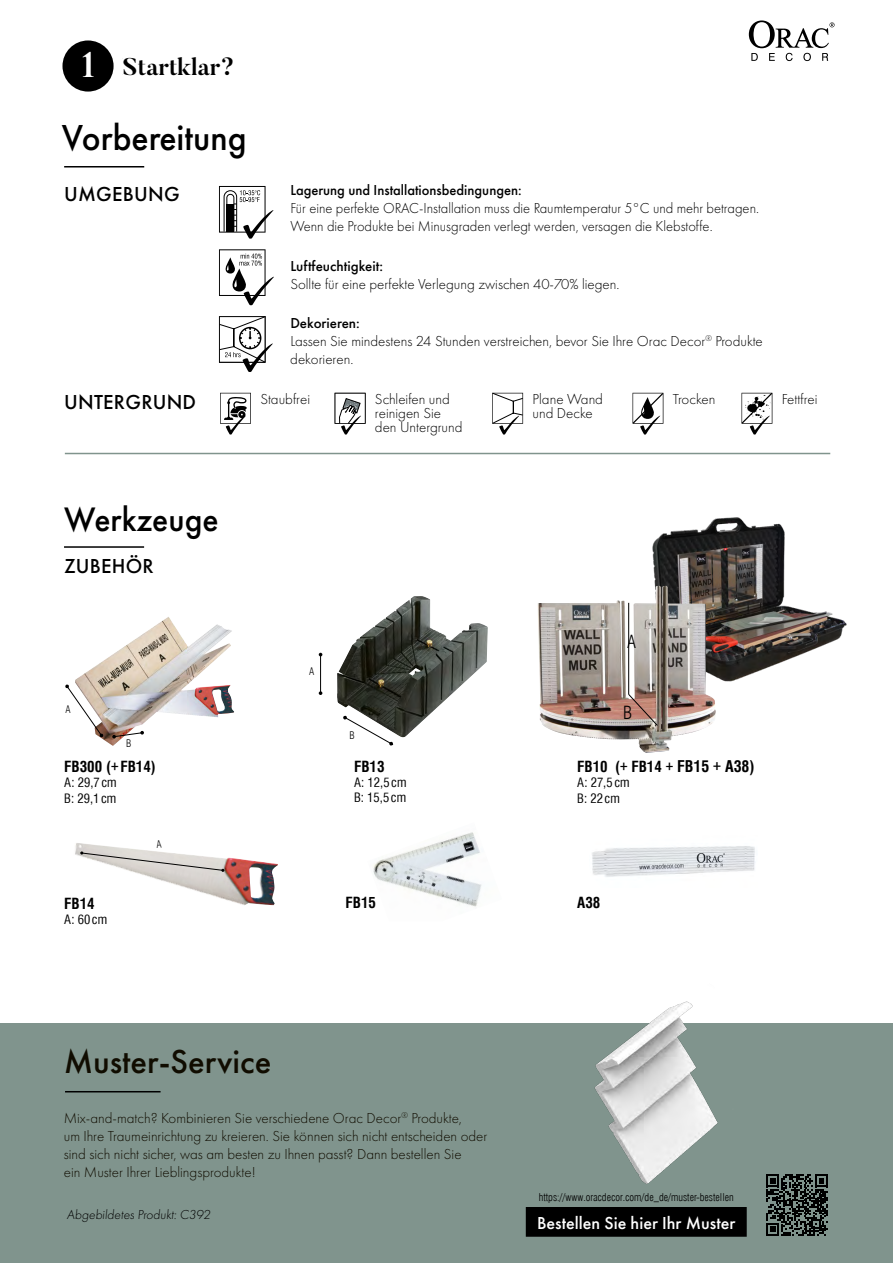
<style>
.page{position:relative;width:893px;height:1263px;background:#fff}
.page>*{position:absolute;margin:0;border:0;box-sizing:border-box;transform-origin:0 0}
.t1{font:500 37.5px "Futura PT";color:#000;scale:.95 1}
.t2{font:500 35.25px "Futura PT";color:#000;scale:.95 1}
.t3{font:500 34.5px "Futura PT";color:#100c00}
.t4{font:700 24px "Butler";color:#000}
.t5{font:500 21px "Futura PT";letter-spacing:.01em;color:#000}
.t6{font:500 18px "Futura PT";color:#fff}
.t7{font:300 condensed 17.7px "Swiss 721 TL";color:#000}
.t8{font:300 15px/18px "Futura PT";color:#000}
.t9{font:300 15px/18px "Futura PT";color:#100c00}
.t10{font:500 15px "Futura PT";color:#000}
.t11{font:700 condensed 15px "Swiss 721 TL";color:#000}
.t12{font:300 13.5px "Futura PT";color:#000}
.t13{font:condensed 12.6px/15.1px "Swiss 721 TL";color:#000}
.t14{font:300 condensed 10.5px "Swiss 721 TL";color:#000}
.t15{font:300 condensed 10.2px "Swiss 721 TL";color:#000}
.s1{font-size:35.25px;color:#fff}
.s2{font-weight:500}
.s3{font-size:15.75px}
</style>
<div class="page">
<div style="left:0;top:1024px;width:893px;height:239px;background:#80948d"></div>
<img style="left:337px;top:596px;width:151px;height:142px">
<svg style="left:343px;top:715px;width:50px;height:31px"></svg>
<hr style="left:320px;top:655px;width:1px;height:38px;background:#000">
<img style="left:75px;top:843px;width:203px;height:63px">
<img style="left:652px;top:517px;width:195px;height:165px">
<img style="left:537px;top:586px;width:179px;height:167px">
<hr style="left:628px;top:603px;width:1px;height:91px;background:#000">
<svg style="left:627px;top:693px;width:32px;height:34px"></svg>
<img style="left:75px;top:617px;width:159px;height:129px">
<svg style="left:112px;top:731px;width:32px;height:8px"></svg>
<svg style="left:65px;top:684px;width:39px;height:53px"></svg>
<svg style="left:749px;top:20px;width:85px;height:41px"></svg>
<hr style="left:65px;top:1091px;width:96px;height:1px;background:#000">
<img style="left:530px;top:1001px;width:274px;height:183px">
<div style="left:62px;top:40px;width:52px;height:52px;background:#000;border-radius:50%"></div>
<img style="left:592px;top:846px;width:163px;height:31px">
<img style="left:373px;top:832px;width:109px;height:75px">
<hr style="left:64px;top:166px;width:80px;height:1px;background:#000">
<hr style="left:64px;top:546px;width:80px;height:2px;background:#000">
<hr style="left:65px;top:453px;width:765px;height:1px;background:#80948d">
<div style="left:527px;top:1208px;width:219px;height:28px;background:#000"></div>
<div style="left:526px;top:1207px;width:221px;height:30px;border:2px solid #000"></div>
<svg style="left:766px;top:1174px;width:62px;height:62px"></svg>
<div style="left:64px;top:897px;width:80px;height:45px;background:#fff"></div>
<svg style="left:492px;top:393px;width:31px;height:42px"></svg>
<svg style="left:632px;top:393px;width:31px;height:42px"></svg>
<svg style="left:741px;top:393px;width:31px;height:42px"></svg>
<svg style="left:335px;top:393px;width:31px;height:42px"></svg>
<svg style="left:220px;top:393px;width:31px;height:42px"></svg>
<svg style="left:219px;top:186px;width:54px;height:53px"></svg>
<svg style="left:219px;top:249px;width:55px;height:56px"></svg>
<svg style="left:219px;top:316px;width:54px;height:56px"></svg>
<svg style="left:80px;top:843px;width:145px;height:29px"></svg>
<h3 class="t4" style="left:81px;top:51px;width:127px"><span class="s1">1</span> Ready?</h3>
<h3 class="t4" style="left:123px;top:51px;width:113px">Startklar?</h3>
<h1 class="t1" style="left:62px;top:115px;width:196px">Vorbereitung</h1>
<h3 class="t5" style="left:64px;top:181px;width:117px">UMGEBUNG</h3>
<h3 class="t5" style="left:64px;top:389px;width:133px">UNTERGRUND</h3>
<p class="t10" style="left:290px;top:181px;width:233px">Lagerung und Installationsbedingungen:</p>
<p class="t8" style="left:290px;top:199px;width:470px">Für eine perfekte ORAC-Installation muss die Raumtemperatur 5°C und mehr betragen.<br>Wenn die Produkte bei Minusgraden verlegt werden, versagen die Klebstoffe.</p>
<p class="t10" style="left:290px;top:257px;width:94px">Luftfeuchtigkeit:</p>
<p class="t8" style="left:290px;top:275px;width:331px">Sollte für eine perfekte Verlegung zwischen 40-70% liegen.</p>
<p class="t8" style="left:290px;top:314px;width:474px"><span class="s2">Dekorieren:<br></span>Lassen Sie mindestens 24 Stunden verstreichen, bevor Sie Ihre Orac Decor<sup>®</sup> Produkte dekorieren.</p>
<p class="t8" style="left:260px;top:390px;width:51px">Staubfrei</p>
<p class="t8" style="left:375px;top:390px;width:76px">Schleifen und</p>
<p class="t8" style="left:673px;top:390px;width:44px">Trocken</p>
<p class="t8" style="left:782px;top:390px;width:37px">Fettfrei</p>
<p class="t8" style="left:375px;top:406px;width:89px;line-height:14.1px">reinigen Sie den Untergrund</p>
<p class="t8" style="left:532px;top:392px;width:72px;line-height:14.1px">Plane Wand und Decke</p>
<h2 class="t2" style="left:64px;top:498px;width:164px">Werkzeuge</h2>
<h3 class="t5" style="left:64px;top:553px;width:91px">ZUBEHÖR</h3>
<p class="t15" style="left:66px;top:703px;width:7px">A</p>
<p class="t15" style="left:126px;top:737px;width:7px">B</p>
<p class="t11" style="left:64px;top:757px;width:93px">FB300 (+FB14)</p>
<p class="t13" style="left:64px;top:775px;width:54px">A: 29,7 cm<br>B: 29,1 cm</p>
<p class="t15" style="left:309px;top:665px;width:7px">A</p>
<p class="t15" style="left:349px;top:729px;width:7px">B</p>
<p class="t11" style="left:354px;top:757px;width:32px">FB13</p>
<p class="t13" style="left:354px;top:774px;width:54px">A: 12,5 cm<br>B: 15,5 cm</p>
<p class="t7" style="left:627px;top:630px;width:10px">A</p>
<p class="t7" style="left:623px;top:701px;width:11px">B</p>
<p class="t11" style="left:577px;top:757px;width:179px">FB10 (+ FB14 + <span class="s3">FB15 + A38)</span></p>
<p class="t13" style="left:577px;top:775px;width:54px">A: 27,5 cm<br>B: 22 cm</p>
<p class="t11" style="left:64px;top:894px;width:32px">FB14</p>
<p class="t13" style="left:64px;top:911px;width:44px">A: 60 cm</p>
<p class="t11" style="left:346px;top:893px;width:32px">FB15</p>
<p class="t11" style="left:577px;top:893px;width:25px">A38</p>
<h3 class="t3" style="left:64px;top:1040px;width:209px">Muster-Service</h3>
<p class="t9" style="left:64px;top:1109px;width:425px">Mix-and-match? Kombinieren Sie verschiedene Orac Decor<sup>®</sup> Produkte,<br>um Ihre Traumeinrichtung zu kreieren. Sie können sich nicht entscheiden oder sind sich nicht sicher, was am besten zu Ihnen passt? Dann bestellen Sie<br>ein Muster Ihrer Lieblingsprodukte!</p>
<p class="t12" style="left:67px;top:1206px;width:147px">Abgebildetes Produkt: C392</p>
<p class="t14" style="left:539px;top:1190px;width:196px">https://www.oracdecor.com/de_de/muster-bestellen</p>
<p class="t6" style="left:537px;top:1212px;width:200px">Bestellen Sie hier Ihr Muster</p>
</div>
